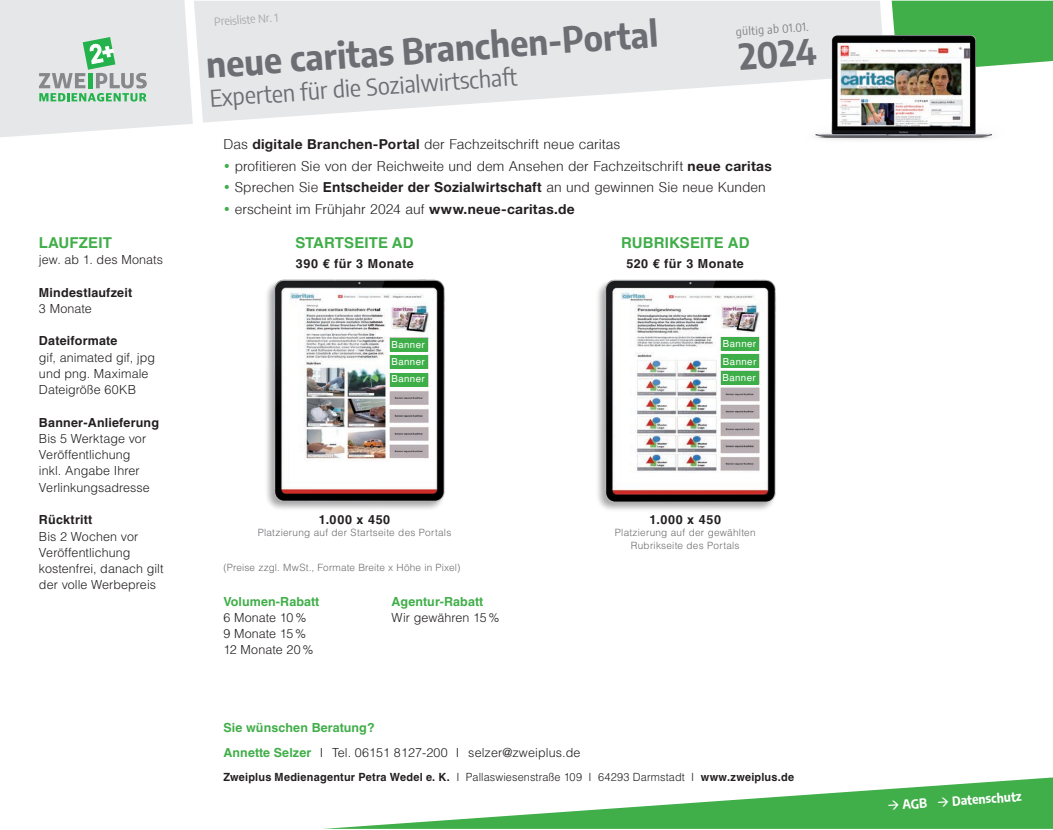
<style>
.page{position:relative;width:1053px;height:830px;background:#fff}
.page>*{position:absolute;margin:0;border:0;box-sizing:border-box;transform-origin:0 0}
.t1{font:700 semi-condensed 35px "Encode Sans";color:#6c6e74}
.t2{font:semi-condensed 23.12px "Encode Sans";color:#6c6e74}
.t3{font:700 15px "Helvetica LT Std";letter-spacing:.01em;color:#40ae49}
.t4{font:300 13.75px "Helvetica";letter-spacing:.005em;color:#231f20}
.t5{font:300 12.5px/16.2px "Helvetica LT Std";letter-spacing:.005em;color:#231f20}
.t6{font:700 12.5px "Helvetica LT Std";letter-spacing:.02em;color:#231f20}
.t7{font:700 12.5px "Helvetica LT Std";letter-spacing:.01em;color:#40ae49}
.t8{font:700 semi-condensed 12.5px "Encode Sans";color:#fff}
.t9{font:700 11.25px "Helvetica LT Std";letter-spacing:.02em;color:#231f20}
.t10{font:semi-condensed 11.25px "Encode Sans";color:#a8a9ad}
.t11{font:semi-condensed 11.25px "Encode Sans";color:#808285}
.t12{font:300 10px/12.5px "Helvetica LT Std";letter-spacing:.025em;color:#6c6d70;text-align:center}
.t13{font:9.62px/17.2px "Helvetica LT";letter-spacing:.045em;color:#fff}
.s1{font-family:"Helvetica Neue LT 75 Bd";font-weight:400}
.s2{color:#40ae49}
.s3{font-family:"Helvetica LT Std";font-weight:700}
.s4{font-weight:700;color:#40ae49}
.s5{font-weight:300}
</style>
<div class="page">
<svg style="left:336px;top:777px;width:716px;height:51px"></svg>
<img style="left:266px;top:279px;width:179px;height:230px">
<img style="left:597px;top:279px;width:179px;height:231px">
<div style="left:390px;top:338px;width:38px;height:13px;background:#3eae49"></div>
<div style="left:390px;top:355px;width:38px;height:14px;background:#3eae49"></div>
<div style="left:390px;top:373px;width:38px;height:13px;background:#3eae49"></div>
<div style="left:720px;top:337px;width:38px;height:13px;background:#3eae49"></div>
<div style="left:721px;top:354px;width:38px;height:14px;background:#3eae49"></div>
<div style="left:720px;top:371px;width:38px;height:13px;background:#3eae49"></div>
<div style="left:891px;top:1px;width:161px;height:64px;background:#40ae49"></div>
<svg style="left:0;top:0;width:193px;height:137px"></svg>
<svg style="left:194px;top:1px;width:691px;height:121px;fill:#e6e7e9"></svg>
<img style="left:803px;top:36px;width:202px;height:104px">
<p class="t3" style="left:39px;top:233px;width:74px">LAUFZEIT</p>
<p class="t5" style="left:39px;top:251px;width:125px">jew. ab 1. des Monats</p>
<p class="t6" style="left:39px;top:284px;width:95px">Mindestlaufzeit</p>
<p class="t5" style="left:39px;top:300px;width:54px">3 Monate</p>
<p class="t6" style="left:39px;top:333px;width:80px">Dateiformate</p>
<p class="t5" style="left:39px;top:349px;width:117px">gif, animated gif, jpg und png. Maximale<br>Dateigröße 60KB</p>
<p class="t6" style="left:39px;top:414px;width:121px">Banner-Anlieferung</p>
<p class="t5" style="left:39px;top:430px;width:112px">Bis 5 Werktage vor<br>Veröffentlichung inkl. Angabe Ihrer<br>Verlinkungsadresse</p>
<p class="t6" style="left:39px;top:512px;width:55px">Rücktritt</p>
<p class="t5" style="left:39px;top:527px;width:126px">Bis 2 Wochen vor<br>Veröffentlichung kostenfrei, danach gilt der volle Werbepreis</p>
<p class="t10" style="left:214px;top:14px;width:66px;rotate:-4deg">Preisliste Nr. 1</p>
<h1 class="t1" style="left:204px;top:39px;width:454px;rotate:-4deg">neue caritas Branchen-Portal</h1>
<h2 class="t2" style="left:209px;top:82px;width:309px;rotate:-4deg">Experten für die Sozialwirtschaft</h2>
<p class="t11" style="left:735px;top:24px;width:74px;rotate:-4deg">gültig ab 01.01.</p>
<h1 class="t1" style="left:737px;top:31px;width:79px;rotate:-4deg">2024</h1>
<p class="t4" style="left:223px;top:136px;width:398px">Das <span class="s1">digitale Branchen-Portal</span> der Fachzeitschrift neue caritas</p>
<p class="t4" style="left:223px;top:157px;width:550px"><span class="s2">•</span> profitieren Sie von der Reichweite und dem Ansehen der Fachzeitschrift <span class="s1">neue caritas</span></p>
<p class="t4" style="left:223px;top:179px;width:544px"><span class="s2">•</span> Sprechen Sie <span class="s3">Entscheider der Sozialwirtschaft</span> an und gewinnen Sie neue Kunden</p>
<p class="t4" style="left:223px;top:200px;width:353px"><span class="s2">•</span> erscheint im Frühjahr 2024 auf <span class="s1">www.neue-caritas.de</span></p>
<p class="t3" style="left:295px;top:233px;width:120px">STARTSEITE AD</p>
<p class="t3" style="left:621px;top:233px;width:130px">RUBRIKSEITE AD</p>
<p class="t6" style="left:626px;top:256px;width:119px">520 € für 3 Monate</p>
<p class="t6" style="left:296px;top:256px;width:119px">390 € für 3 Monate</p>
<p class="t13" style="left:391px;top:335px;width:35px">Banner</p>
<p class="t13" style="left:723px;top:334px;width:35px">Banner</p>
<p class="t13" style="left:391px;top:353px;width:35px">Banner<br>Banner</p>
<p class="t13" style="left:722px;top:353px;width:35px;line-height:16px">Banner<br>Banner</p>
<p class="t6" style="left:319px;top:511px;width:73px">1.000 x 450</p>
<p class="t12" style="left:258px;top:526px;width:195px">Platzierung auf der Startseite des Portals</p>
<p class="t12" style="left:223px;top:560px;width:238px">(Preise zzgl. MwSt., Formate Breite x Höhe in Pixel)</p>
<p class="t7" style="left:223px;top:593px;width:97px">Volumen-Rabatt</p>
<p class="t5" style="left:223px;top:608px;width:92px">6 Monate 10%<br>9 Monate 15%<br>12 Monate 20%</p>
<p class="t7" style="left:391px;top:593px;width:93px">Agentur-Rabatt</p>
<p class="t5" style="left:391px;top:608px;width:110px">Wir gewähren 15%</p>
<p class="t6" style="left:649px;top:511px;width:73px">1.000 x 450</p>
<p class="t12" style="left:614px;top:526px;width:142px">Platzierung auf der gewählten<br>Rubrikseite des Portals</p>
<p class="t5" style="left:223px;top:714px;width:358px;line-height:24.8px"><span class="s4">Sie wünschen Beratung?<br>Annette Selzer</span> I Tel. 06151 8127-200 I selzer@zweiplus.de</p>
<p class="t9" style="left:223px;top:769px;width:572px">Zweiplus Medienagentur Petra Wedel e. K. <span class="s5">I Pallaswiesenstraße 109 I 64293 Darmstadt I</span> www.zweiplus.de</p>
<p class="t8" style="left:886px;top:795px;width:136px;rotate:-4deg">→ AGB → Datenschutz</p>
</div>
